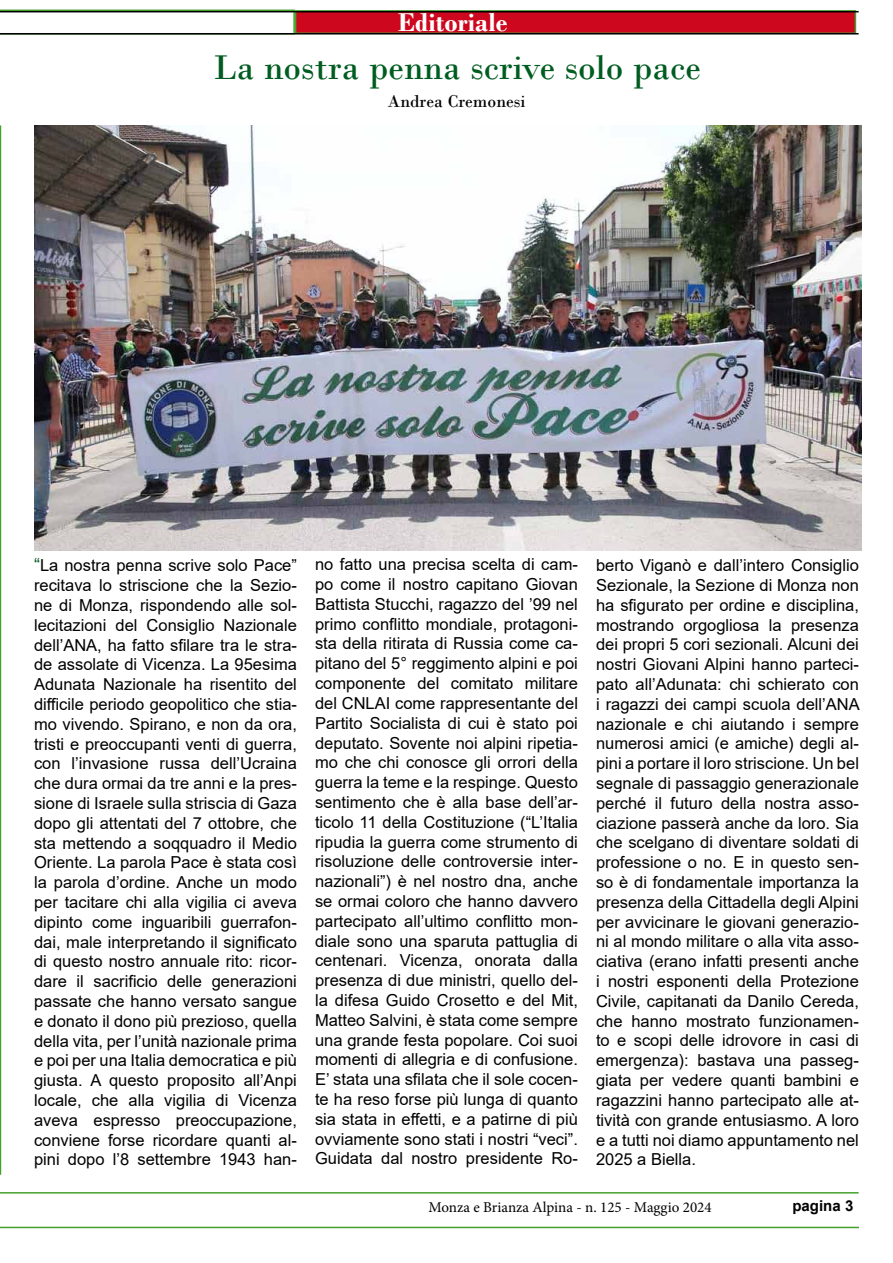
<style>
.page{position:relative;width:893px;height:1263px;background:#fff}
.page>*{position:absolute;margin:0;border:0;box-sizing:border-box;transform-origin:0 0}
.t1{font:36px "Bodoni";color:#005c20}
.t2{font:700 27px "Bodoni";color:#fff}
.t3{font:18px "Bodoni";color:#000}
.t4{font:16.5px/19.8px "Arial";color:#000;text-align:justify}
.t5{font:15px "Minion Pro";color:#000}
.t6{font:700 15px "Arial";color:#000}
.s1{font-size:18px;color:#005c20}
</style>
<div class="page">
<svg style="left:0;top:10px;width:295px;height:23px"></svg>
<div style="left:295px;top:10px;width:561px;height:24px;background:#cd071e;border:2px solid #44a12b"></div>
<hr style="left:0;top:11px;width:859px;height:1px;background:#000">
<hr style="left:0;top:33px;width:859px;height:2px;background:#000">
<hr style="left:0;top:125px;width:1px;height:1050px;background:#44a12b">
<hr style="left:0;top:1192px;width:859px;height:1px;background:#44a12b">
<hr style="left:0;top:1227px;width:859px;height:1px;background:#44a12b">
<img style="left:35px;top:125px;width:826px;height:426px">
<h2 class="t2" style="left:398px;top:7px;width:111px">Editoriale</h2>
<h1 class="t1" style="left:213px;top:46px;width:489px">La nostra penna scrive solo pace</h1>
<p class="t3" style="left:388px;top:91px;width:139px">Andrea Cremonesi</p>
<p class="t4" style="left:34px;top:556px;width:264px"><span class="s1">“</span>La nostra penna scrive solo Pace” recitava lo striscione che la Sezio&shy;ne di Monza, rispondendo alle sol&shy;lecitazioni del Consiglio Nazionale dell’ANA, ha fatto sfilare tra le stra&shy;de assolate di Vicenza. La 95esima Adunata Nazionale ha risentito del difficile periodo geopolitico che stia&shy;mo vivendo. Spirano, e non da ora, tristi e preoccupanti venti di guerra, con l’invasione russa dell’Ucraina che dura ormai da tre anni e la pres&shy;sione di Israele sulla striscia di Gaza dopo gli attentati del 7 ottobre, che sta mettendo a soqquadro il Medio Oriente. La parola Pace è stata così la parola d’ordine. Anche un modo per tacitare chi alla vigilia ci aveva dipinto come inguaribili guerrafon&shy;dai, male interpretando il significato di questo nostro annuale rito: ricor&shy;dare il sacrificio delle generazioni passate che hanno versato sangue e donato il dono più prezioso, quella della vita, per l’unità nazionale prima e poi per una Italia democratica e più giusta. A questo proposito all’Anpi locale, che alla vigilia di Vicenza aveva espresso preoccupazione, conviene forse ricordare quanti al&shy;pini dopo l’8 settembre 1943 han-</p>
<p class="t4" style="left:315px;top:554px;width:264px">no fatto una precisa scelta di cam&shy;po come il nostro capitano Giovan Battista Stucchi, ragazzo del ’99 nel primo conflitto mondiale, protagoni&shy;sta della ritirata di Russia come ca&shy;pitano del 5° reggimento alpini e poi componente del comitato militare del CNLAI come rappresentante del Partito Socialista di cui è stato poi deputato. Sovente noi alpini ripetia&shy;mo che chi conosce gli orrori della guerra la teme e la respinge. Questo sentimento che è alla base dell’ar&shy;ticolo 11 della Costituzione (“L’Italia ripudia la guerra come strumento di risoluzione delle controversie inter&shy;nazionali”) è nel nostro dna, anche se ormai coloro che hanno davvero partecipato all’ultimo conflitto mon&shy;diale sono una sparuta pattuglia di centenari. Vicenza, onorata dalla presenza di due ministri, quello del&shy;la difesa Guido Crosetto e del Mit, Matteo Salvini, è stata come sempre una grande festa popolare. Coi suoi momenti di allegria e di confusione.<br>E’ stata una sfilata che il sole cocen&shy;te ha reso forse più lunga di quanto sia stata in effetti, e a patirne di più ovviamente sono stati i nostri “veci”.<br>Guidata dal nostro presidente Ro-</p>
<p class="t4" style="left:596px;top:555px;width:265px">berto Viganò e dall’intero Consiglio Sezionale, la Sezione di Monza non ha sfigurato per ordine e disciplina, mostrando orgogliosa la presenza dei propri 5 cori sezionali. Alcuni dei nostri Giovani Alpini hanno parteci&shy;pato all’Adunata: chi schierato con i ragazzi dei campi scuola dell’ANA nazionale e chi aiutando i sempre numerosi amici (e amiche) degli al&shy;pini a portare il loro striscione. Un bel segnale di passaggio generazionale perché il futuro della nostra asso&shy;ciazione passerà anche da loro. Sia che scelgano di diventare soldati di professione o no. E in questo sen&shy;so è di fondamentale importanza la presenza della Cittadella degli Alpini per avvicinare le giovani generazio&shy;ni al mondo militare o alla vita asso&shy;ciativa (erano infatti presenti anche i nostri esponenti della Protezione Civile, capitanati da Danilo Cereda, che hanno mostrato funzionamen&shy;to e scopi delle idrovore in casi di emergenza): bastava una passeg&shy;giata per vedere quanti bambini e ragazzini hanno partecipato alle at&shy;tività con grande entusiasmo. A loro e a tutti noi diamo appuntamento nel 2025 a Biella.</p>
<p class="t5" style="left:428px;top:1197px;width:285px">Monza e Brianza Alpina - n. 125 - Maggio 2024</p>
<p class="t6" style="left:792px;top:1195px;width:63px">pagina 3</p>
</div>
